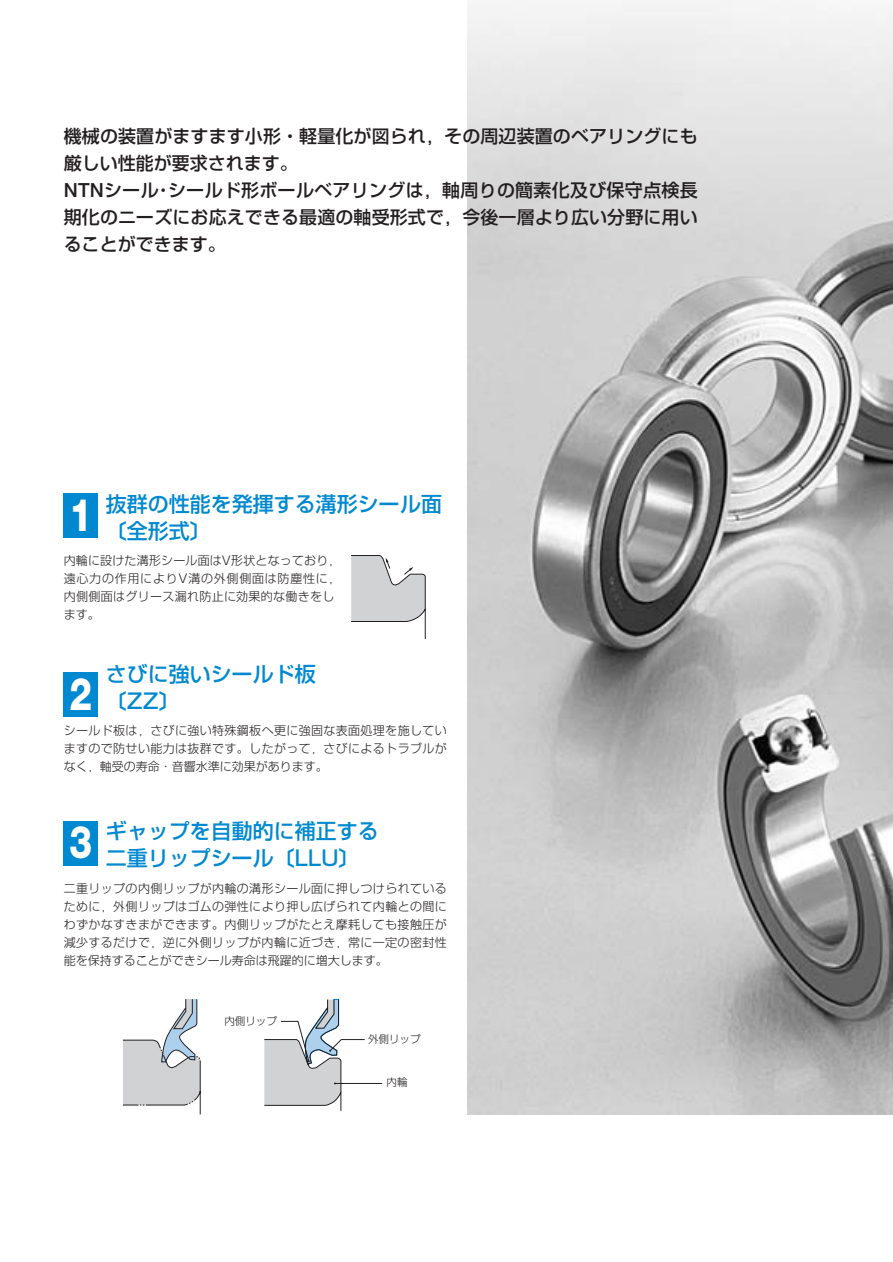
<style>
.page{position:relative;width:893px;height:1262px;background:#fff}
.page>*{position:absolute;margin:0;border:0;box-sizing:border-box;transform-origin:0 0}
.t1{font:800 45px "Helvetica Neue";color:#fff;scale:.8 1}
.t2{font:500 21px/27px "Shin Go";color:#0089d0}
.t3{font:500 18px/27px "Shin Go";letter-spacing:.005em;color:#231f20}
.t4{font:300 12px/18px "Shin Go";letter-spacing:.025em;color:#231f20;text-align:justify}
.t5{font:300 10.5px "Shin Go";color:#231f20}
.s1{font-family:"Helvetica Neue";font-size:19.5px}
</style>
<div class="page">
<img style="left:468px;top:0;width:424px;height:1114px">
<svg style="left:351px;top:555px;width:75px;height:84px"></svg>
<svg style="left:122px;top:998px;width:260px;height:116px"></svg>
<div style="left:64px;top:493px;width:34px;height:45px;background:#0089d0"></div>
<div style="left:64px;top:821px;width:34px;height:44px;background:#0089d0"></div>
<div style="left:64px;top:672px;width:34px;height:44px;background:#0089d0"></div>
<h3 class="t3" style="left:64px;top:125px;width:635px">機械の装置がますます小形・軽量化が図られ，その周辺装置のベアリングにも厳しい性能が要求されます。<br><span class="s1">NTN</span>シール･シールド形ボールベアリングは，軸周りの簡素化及び保守点検長期化のニーズにお応えできる最適の軸受形式で，今後一層より広い分野に用いることができます。</h3>
<h2 class="t2" style="left:106px;top:492px;width:337px">抜群の性能を発揮する溝形シール面〔全形式〕</h2>
<p class="t4" style="left:64px;top:552px;width:278px;text-align:left">内輪に設けた溝形シール面はV形状となっており，遠心力の作用によりV溝の外側側面は防塵性に，内側側面はグリース漏れ防止に効果的な働きをします。</p>
<h1 class="t1" style="left:69px;top:499px;width:30px">1</h1>
<h2 class="t2" style="left:106px;top:662px;width:211px">さびに強いシールド板〔ZZ〕</h2>
<p class="t4" style="left:64px;top:723px;width:384px">シールド板は，さびに強い特殊鋼板へ更に強固な表面処理を施していますので防せい能力は抜群です。したがって，さびによるトラブルがなく，軸受の寿命・音響水準に効果があります。</p>
<h1 class="t1" style="left:69px;top:677px;width:30px">2</h1>
<h2 class="t2" style="left:106px;top:820px;width:274px">ギャップを自動的に補正する二重リップシール〔LLU〕</h2>
<p class="t4" style="left:64px;top:880px;width:384px">二重リップの内側リップが内輪の溝形シール面に押しつけられているために，外側リップはゴムの弾性により押し広げられて内輪との間にわずかなすきまができます。内側リップがたとえ摩耗しても接触圧が減少するだけで，逆に外側リップが内輪に近づき，常に一定の密封性能を保持することができシール寿命は飛躍的に増大します。</p>
<h1 class="t1" style="left:69px;top:826px;width:30px">3</h1>
<p class="t5" style="left:224px;top:1017px;width:54px">内側リップ</p>
<p class="t5" style="left:368px;top:1034px;width:54px">外側リップ</p>
<p class="t5" style="left:386px;top:1078px;width:22px">内輪</p>
</div>
